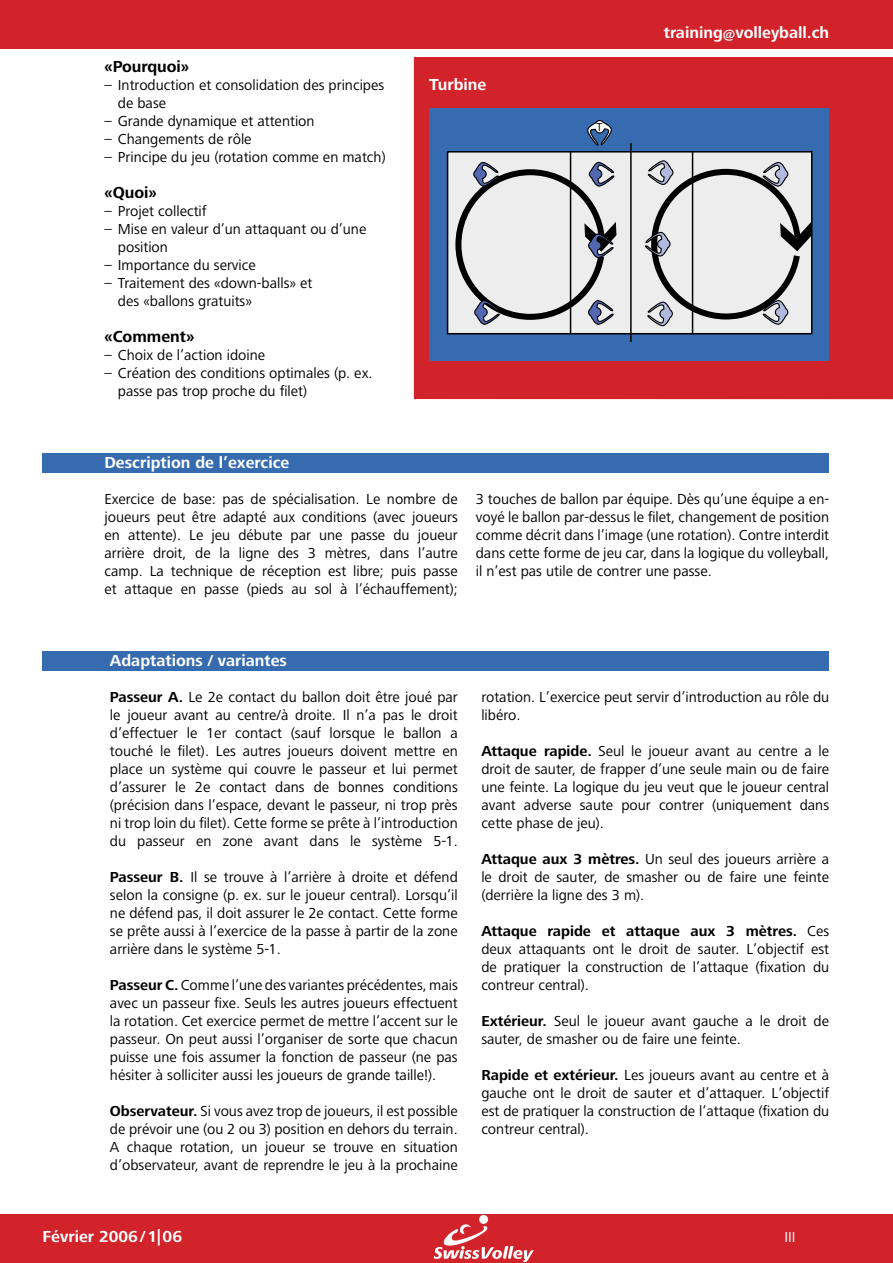
<style>
.page{position:relative;width:893px;height:1263px;background:#fff}
.page>*{position:absolute;margin:0;border:0;box-sizing:border-box;transform-origin:0 0}
.t1{font:700 16.5px "Frutiger Next LT";color:#fff}
.t2{font:700 16.5px "Frutiger Next LT";color:#000}
.t3{font:15px/18px "Frutiger Next LT";color:#000;text-align:justify}
.t4{font:15px "Frutiger Next LT";color:#fff}
.t5{font:12px "Frutiger Next LT";color:#000}
.s1{font-weight:700}
</style>
<div class="page">
<div style="left:0;top:1214px;width:893px;height:49px;background:#d2232a"></div>
<div style="left:0;top:0;width:893px;height:49px;background:#d2232a"></div>
<div style="left:479px;top:1215px;width:9px;height:9px;background:#fff;border-radius:50%"></div>
<svg style="left:434px;top:1224px;width:100px;height:38px"></svg>
<div style="left:414px;top:57px;width:479px;height:342px;background:#d2232a"></div>
<div style="left:429px;top:108px;width:400px;height:252px;background:#376bb0"></div>
<div style="left:43px;top:453px;width:786px;height:19px;background:#376bb0"></div>
<div style="left:43px;top:651px;width:786px;height:19px;background:#376bb0"></div>
<div style="left:448px;top:152px;width:364px;height:182px;background:#ededed"></div>
<div style="left:447px;top:151px;width:365px;height:183px;border:2px solid #000"></div>
<svg style="left:644px;top:159px;width:168px;height:167px"></svg>
<svg style="left:587px;top:120px;width:25px;height:26px"></svg>
<hr style="left:570px;top:152px;width:1px;height:182px;background:#010101">
<hr style="left:692px;top:152px;width:1px;height:182px;background:#010101">
<hr style="left:630px;top:143px;width:2px;height:199px;background:#010101">
<svg style="left:455px;top:161px;width:161px;height:164px"></svg>
<p class="t2" style="left:104px;top:57px;width:86px">«Pourquoi»</p>
<p class="t3" style="left:118px;top:76px;width:268px;text-indent:-14px">– Introduction et consolidation des principes de base</p>
<p class="t3" style="left:104px;top:112px;width:212px">– Grande dynamique et attention</p>
<p class="t3" style="left:104px;top:130px;width:149px">– Changements de rôle</p>
<p class="t3" style="left:104px;top:148px;width:283px">– Principe du jeu (rotation comme en match)</p>
<p class="t2" style="left:104px;top:183px;width:54px">«Quoi»</p>
<p class="t3" style="left:104px;top:202px;width:104px">– Projet collectif</p>
<p class="t3" style="left:118px;top:220px;width:250px;text-indent:-14px">– Mise en valeur d’un attaquant ou d’une position</p>
<p class="t3" style="left:104px;top:256px;width:153px">– Importance du service</p>
<p class="t3" style="left:118px;top:274px;width:196px;text-indent:-14px">– Traitement des «down-balls» et des «ballons gratuits»</p>
<p class="t2" style="left:104px;top:327px;width:91px">«Comment»</p>
<p class="t3" style="left:104px;top:346px;width:162px">– Choix de l’action idoine</p>
<p class="t3" style="left:118px;top:364px;width:256px;text-indent:-14px">– Création des conditions optimales (p. ex. passe pas trop proche du filet)</p>
<p class="t1" style="left:429px;top:75px;width:59px">Turbine</p>
<p class="t5" style="left:596px;top:121px;width:7px">T</p>
<p class="t1" style="left:664px;top:24px;width:167px">training@volleyball.ch</p>
<p class="t1" style="left:104px;top:453px;width:186px">Description de l’exercice</p>
<p class="t3" style="left:104px;top:490px;width:355px">Exercice de base: pas de spécialisation. Le nombre de joueurs peut être adapté aux conditions (avec joueurs en attente). Le jeu débute par une passe du joueur arrière droit, de la ligne des 3 mètres, dans l’autre camp. La technique de réception est libre; puis passe et attaque en passe (pieds au sol à l’échauffement);</p>
<p class="t3" style="left:476px;top:490px;width:355px">3 touches de ballon par équipe. Dès qu’une équipe a en&shy;voyé le ballon par-dessus le filet, changement de position comme décrit dans l’image (une rotation). Contre interdit dans cette forme de jeu car, dans la logique du volleyball, il n’est pas utile de contrer une passe.</p>
<p class="t1" style="left:110px;top:651px;width:179px">Adaptations / variantes</p>
<p class="t3" style="left:110px;top:688px;width:349px"><span class="s1">Passeur A.</span> Le 2e contact du ballon doit être joué par le joueur avant au centre/à droite. Il n’a pas le droit d’effectuer le 1er contact (sauf lorsque le ballon a touché le filet). Les autres joueurs doivent mettre en place un système qui couvre le passeur et lui permet d’assurer le 2e contact dans de bonnes conditions (précision dans l’espace, devant le passeur, ni trop près ni trop loin du filet). Cette forme se prête à l’introduction du passeur en zone avant dans le système 5-1.</p>
<p class="t3" style="left:110px;top:868px;width:349px"><span class="s1">Passeur B.</span> Il se trouve à l’arrière à droite et défend selon la consigne (p. ex. sur le joueur central). Lorsqu’il ne défend pas, il doit assurer le 2e contact. Cette forme se prête aussi à l’exercice de la passe à partir de la zone arrière dans le système 5-1.</p>
<p class="t3" style="left:110px;top:976px;width:349px"><span class="s1">Passeur C.</span> Comme l’une des variantes précédentes, mais avec un passeur fixe. Seuls les autres joueurs effectuent la rotation. Cet exercice permet de mettre l’accent sur le passeur. On peut aussi l’organiser de sorte que chacun puisse une fois assumer la fonction de passeur (ne pas hésiter à solliciter aussi les joueurs de grande taille!).</p>
<p class="t3" style="left:110px;top:1102px;width:349px"><span class="s1">Observateur.</span> Si vous avez trop de joueurs, il est possible de prévoir une (ou 2 ou 3) position en dehors du terrain.<br>A chaque rotation, un joueur se trouve en situation d’observateur, avant de reprendre le jeu à la prochaine</p>
<p class="t1" style="left:43px;top:1227px;width:141px">Février 2006/1|06</p>
<p class="t3" style="left:481px;top:688px;width:349px">rotation. L’exercice peut servir d’introduction au rôle du libéro.</p>
<p class="t3" style="left:481px;top:742px;width:349px"><span class="s1">Attaque rapide.</span> Seul le joueur avant au centre a le droit de sauter, de frapper d’une seule main ou de faire une feinte. La logique du jeu veut que le joueur central avant adverse saute pour contrer (uniquement dans cette phase de jeu).</p>
<p class="t3" style="left:481px;top:850px;width:349px"><span class="s1">Attaque aux 3 mètres.</span> Un seul des joueurs arrière a le droit de sauter, de smasher ou de faire une feinte (derrière la ligne des 3 m).</p>
<p class="t3" style="left:481px;top:922px;width:349px"><span class="s1">Attaque rapide et attaque aux 3 mètres.</span> Ces deux attaquants ont le droit de sauter. L’objectif est de pratiquer la construction de l’attaque (fixation du contreur central).</p>
<p class="t3" style="left:481px;top:1012px;width:349px"><span class="s1">Extérieur.</span> Seul le joueur avant gauche a le droit de sauter, de smasher ou de faire une feinte.</p>
<p class="t3" style="left:481px;top:1066px;width:349px"><span class="s1">Rapide et extérieur.</span> Les joueurs avant au centre et à gauche ont le droit de sauter et d’attaquer. L’objectif est de pratiquer la construction de l’attaque (fixation du contreur central).</p>
<p class="t4" style="left:784px;top:1229px;width:13px">III</p>
</div>
